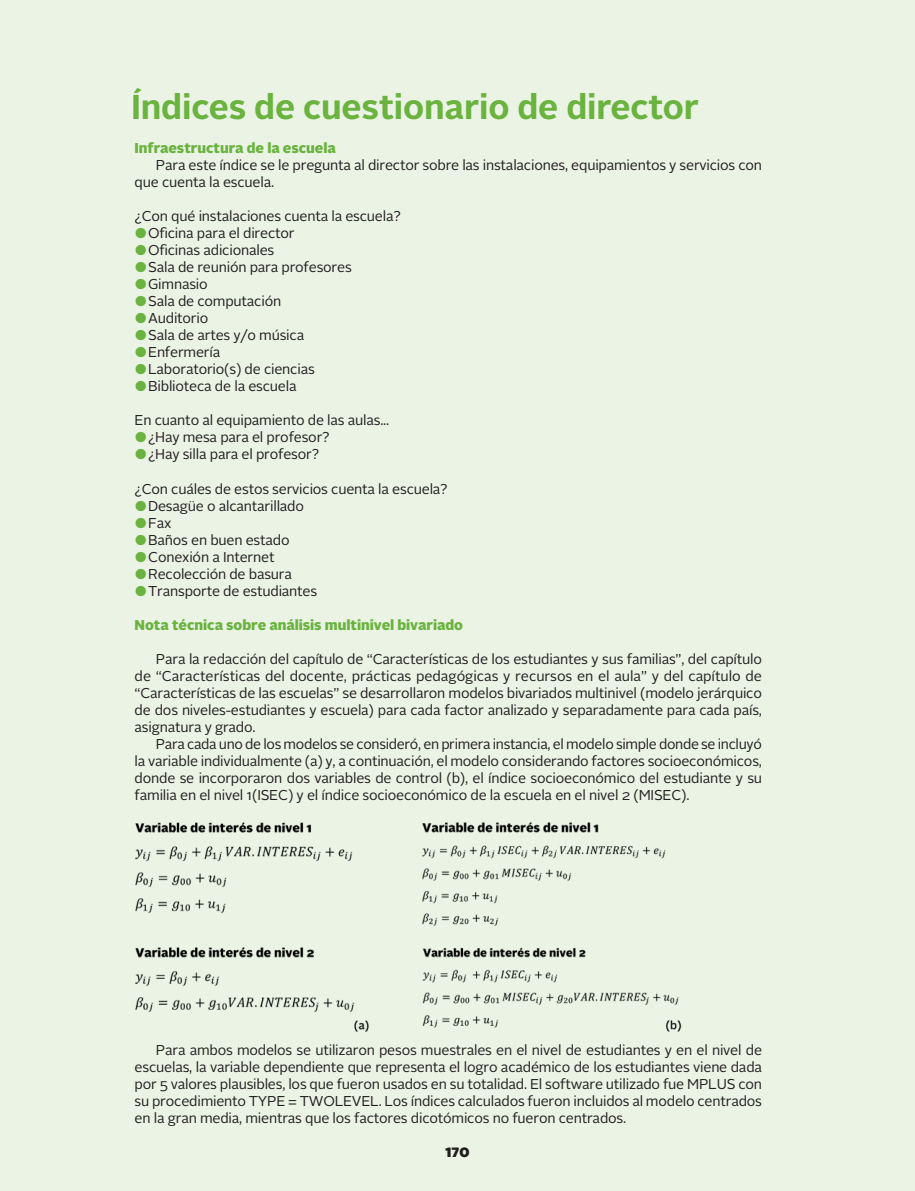
<style>
.page{position:relative;width:915px;height:1191px;background:#fff}
.page>*{position:absolute;margin:0;border:0;box-sizing:border-box;transform-origin:0 0}
.t1{font:700 34.5px "Alright Sans";letter-spacing:-.005em;color:#6ab33f}
.t2{font:14.25px/17px "Alright Sans";letter-spacing:-.015em;color:#231f20;text-align:justify}
.t3{font:900 14.25px "Alright Sans";letter-spacing:-.005em;color:#6ab33f}
.t4{font:900 13.5px "Alright Sans";color:#231f20}
.s1{color:#6ab33f}
</style>
<div class="page">
<div style="left:0;top:0;width:914px;height:1191px;background:#ebf3e5"></div>
<img style="left:135px;top:822px;width:547px;height:210px">
<h1 class="t1" style="left:131px;top:83px;width:569px">Índices de cuestionario de director</h1>
<p class="t3" style="left:135px;top:138px;width:203px">Infraestructura de la escuela</p>
<p class="t2" style="left:135px;top:157px;width:628px;text-indent:21px">Para este índice se le pregunta al director sobre las instalaciones, equipamientos y servicios con que cuenta la escuela.</p>
<p class="t2" style="left:135px;top:208px;width:268px">¿Con qué instalaciones cuenta la escuela?</p>
<p class="t2" style="left:135px;top:225px;width:161px"><span class="s1">●</span>Oficina para el director</p>
<p class="t2" style="left:135px;top:242px;width:141px"><span class="s1">●</span>Oficinas adicionales</p>
<p class="t2" style="left:135px;top:259px;width:218px"><span class="s1">●</span>Sala de reunión para profesores</p>
<p class="t2" style="left:135px;top:276px;width:75px"><span class="s1">●</span>Gimnasio</p>
<p class="t2" style="left:135px;top:293px;width:148px"><span class="s1">●</span>Sala de computación</p>
<p class="t2" style="left:135px;top:310px;width:75px"><span class="s1">●</span>Auditorio</p>
<p class="t2" style="left:135px;top:327px;width:171px"><span class="s1">●</span>Sala de artes y/o música</p>
<p class="t2" style="left:135px;top:344px;width:87px"><span class="s1">●</span>Enfermería</p>
<p class="t2" style="left:135px;top:361px;width:181px"><span class="s1">●</span>Laboratorio(s) de ciencias</p>
<p class="t2" style="left:135px;top:378px;width:163px"><span class="s1">●</span>Biblioteca de la escuela</p>
<p class="t2" style="left:135px;top:412px;width:256px">En cuanto al equipamiento de las aulas...</p>
<p class="t2" style="left:135px;top:429px;width:196px"><span class="s1">●</span>¿Hay mesa para el profesor?</p>
<p class="t2" style="left:135px;top:446px;width:186px"><span class="s1">●</span>¿Hay silla para el profesor?</p>
<p class="t2" style="left:135px;top:480px;width:314px">¿Con cuáles de estos servicios cuenta la escuela?</p>
<p class="t2" style="left:135px;top:497px;width:171px"><span class="s1">●</span>Desagüe o alcantarillado</p>
<p class="t2" style="left:135px;top:514px;width:38px"><span class="s1">●</span>Fax</p>
<p class="t2" style="left:135px;top:531px;width:156px"><span class="s1">●</span>Baños en buen estado</p>
<p class="t2" style="left:135px;top:548px;width:141px"><span class="s1">●</span>Conexión a Internet</p>
<p class="t2" style="left:135px;top:565px;width:159px"><span class="s1">●</span>Recolección de basura</p>
<p class="t2" style="left:135px;top:582px;width:184px"><span class="s1">●</span>Transporte de estudiantes</p>
<p class="t3" style="left:135px;top:614px;width:330px">Nota técnica sobre análisis multinivel bivariado</p>
<p class="t2" style="left:135px;top:650px;width:628px;text-indent:21px">Para la redacción del capítulo de “Características de los estudiantes y sus familias”, del capítulo de “Características del docente, prácticas pedagógicas y recursos en el aula” y del capítulo de “Características de las escuelas” se desarrollaron modelos bivariados multinivel (modelo jerárquico de dos niveles-estudiantes y escuela) para cada factor analizado y separadamente para cada país, asignatura y grado.</p>
<p class="t2" style="left:135px;top:735px;width:628px;text-indent:21px">Para cada uno de los modelos se consideró, en primera instancia, el modelo simple donde se incluyó la variable individualmente (a) y, a continuación, el modelo considerando factores socioeconómicos, donde se incorporaron dos variables de control (b), el índice socioeconómico del estudiante y su familia en el nivel 1(ISEC) y el índice socioeconómico de la escuela en el nivel 2 (MISEC).</p>
<p class="t2" style="left:135px;top:1041px;width:628px;text-indent:21px">Para ambos modelos se utilizaron pesos muestrales en el nivel de estudiantes y en el nivel de escuelas, la variable dependiente que representa el logro académico de los estudiantes viene dada por 5 valores plausibles, los que fueron usados en su totalidad. El software utilizado fue MPLUS con su procedimiento TYPE = TWOLEVEL. Los índices calculados fueron incluidos al modelo centrados en la gran media, mientras que los factores dicotómicos no fueron centrados.</p>
<p class="t4" style="left:445px;top:1142px;width:25px">170</p>
</div>
